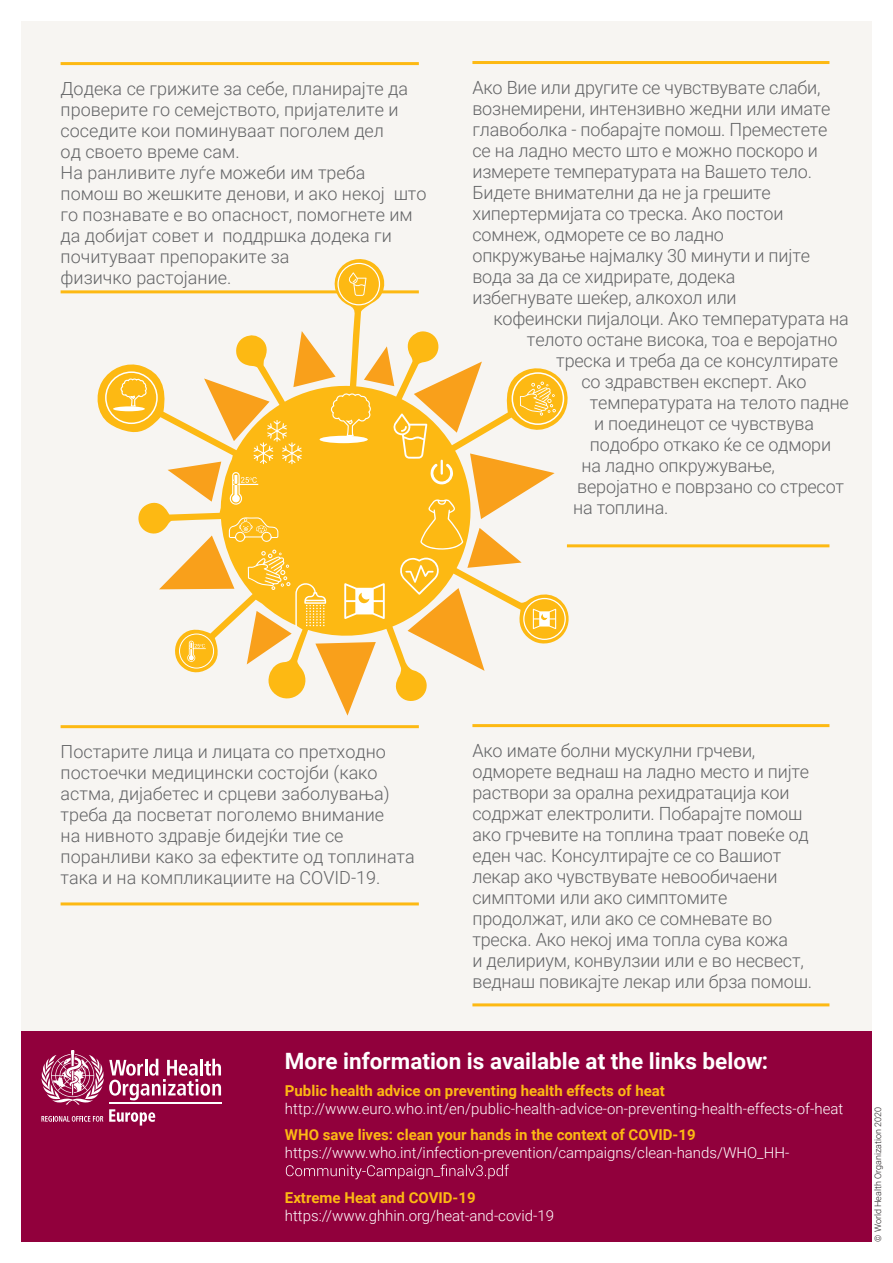
<style>
.page{position:relative;width:893px;height:1263px;background:#fff}
.page>*{position:absolute;margin:0;border:0;box-sizing:border-box;transform-origin:0 0}
.t1{font:700 22.5px "Roboto";color:#fff}
.t2{font:300 18.15px/21px "Roboto";letter-spacing:-.01em;color:#636466}
.t3{font:300 18px/21px "Roboto";color:#636466}
.t4{font:300 15px "Roboto";color:#fff}
.t5{font:700 15px "Roboto";color:#fdb913}
.t6{font:300 9px "Roboto";color:#231f20}
</style>
<div class="page">
<div style="left:21px;top:21px;width:851px;height:1010px;background:#f7f5f2"></div>
<hr style="left:61px;top:62px;width:358px;height:3px;background:#fdb913">
<hr style="left:61px;top:290px;width:358px;height:3px;background:#fdb913">
<hr style="left:61px;top:725px;width:358px;height:3px;background:#fdb913">
<hr style="left:61px;top:902px;width:358px;height:3px;background:#fdb913">
<hr style="left:472px;top:61px;width:357px;height:3px;background:#fdb913">
<hr style="left:567px;top:544px;width:262px;height:3px;background:#fdb913">
<hr style="left:472px;top:724px;width:357px;height:3px;background:#fdb913">
<hr style="left:472px;top:1003px;width:357px;height:3px;background:#fdb913">
<div style="left:21px;top:1031px;width:851px;height:211px;background:#91003c"></div>
<svg style="left:41px;top:1051px;width:180px;height:74px"></svg>
<hr style="left:109px;top:1102px;width:113px;height:1px;background:#fff">
<svg style="left:286px;top:1164px;width:223px;height:15px"></svg>
<svg style="left:94px;top:259px;width:477px;height:382px"></svg>
<svg style="left:524px;top:598px;width:41px;height:41px"></svg>
<div style="left:523px;top:598px;width:43px;height:42px;border:1px solid #fff;border-radius:50%"></div>
<div style="left:338px;top:263px;width:41px;height:42px;background:#fdb913;border-radius:50%"></div>
<div style="left:337px;top:263px;width:43px;height:42px;border:1px solid #fff;border-radius:50%"></div>
<svg style="left:348px;top:272px;width:19px;height:24px"></svg>
<div style="left:512px;top:373px;width:51px;height:51px;background:#fdb913;border-radius:50%"></div>
<svg style="left:159px;top:331px;width:397px;height:385px"></svg>
<div style="left:320px;top:436px;width:48px;height:7px;background:#fff;border-radius:50%"></div>
<div style="left:105px;top:371px;width:53px;height:53px;border:2px solid #fff;border-radius:50%"></div>
<svg style="left:120px;top:378px;width:28px;height:54px"></svg>
<div style="left:113px;top:406px;width:32px;height:5px;background:#fff;border-radius:50%"></div>
<p class="t3" style="left:61px;top:77px;width:367px">Додека се грижите за себе, планирајте да проверите го семејството, пријателите и соседите кои поминуваат поголем дел<br>од своето време сам.<br>На ранливите луѓе можеби им треба помош во жешките денови, и ако некој што го познавате е во опасност, помогнете им да добијат совет и поддршка додека ги почитуваат препораките за<br>физичко растојание.</p>
<p class="t2" style="left:472px;top:76px;width:360px">Ако Вие или другите се чувствувате слаби, вознемирени, интензивно жедни или имате главоболка - побарајте помош. Преместете се на ладно место што е можно поскоро и измерете температурата на Вашето тело.<br>Бидете внимателни да не ја грешите хипертермијата со треска. Ако постои сомнеж, одморете се во ладно опкружување најмалку 30 минути и пијте вода за да се хидрирате, додека избегнувате шеќер, алкохол или</p>
<p class="t2" style="left:493px;top:307px;width:357px">кофеински пијалоци. Ако температурата на</p>
<p class="t2" style="left:527px;top:328px;width:312px">телото остане висока, тоа е веројатно</p>
<p class="t2" style="left:556px;top:349px;width:283px">треска и треба да се консултирате</p>
<p class="t2" style="left:581px;top:370px;width:227px">со здравствен експерт. Ако</p>
<p class="t2" style="left:590px;top:391px;width:261px">температурата на телото падне</p>
<p class="t2" style="left:594px;top:412px;width:222px">и поединецот се чувствува</p>
<p class="t2" style="left:590px;top:433px;width:243px">подобро откако ќе се одмори</p>
<p class="t2" style="left:581px;top:454px;width:195px">на ладно опкружување,</p>
<p class="t2" style="left:577px;top:475px;width:268px">веројатно е поврзано со стресот</p>
<p class="t2" style="left:573px;top:496px;width:97px">на топлина.</p>
<p class="t3" style="left:61px;top:740px;width:356px">Постарите лица и лицата со претходно постоечки медицински состојби (како астма, дијабетес и срцеви заболувања) треба да посветат поголемо внимание<br>на нивното здравје бидејќи тие се поранливи како за ефектите од топлината така и на компликациите на COVID-19.</p>
<p class="t2" style="left:472px;top:739px;width:341px">Ако имате болни мускулни грчеви, одморете веднаш на ладно место и пијте раствори за орална рехидратација кои содржат електролити. Побарајте помош ако грчевите на топлина траат повеќе од еден час. Консултирајте се со Вашиот лекар ако чувствувате невообичаени симптоми или ако симптомите продолжат, или ако се сомневате во треска. Ако некој има топла сува кожа<br>и делириум, конвулзии или е во несвест, веднаш повикајте лекар или брза помош.</p>
<p class="t1" style="left:285px;top:1045px;width:485px">More information is available at the links below:</p>
<p class="t5" style="left:285px;top:1080px;width:382px">Public health advice on preventing health effects of heat</p>
<p class="t4" style="left:285px;top:1098px;width:560px">http://www.euro.who.int/en/public-health-advice-on-preventing-health-effects-of-heat</p>
<p class="t5" style="left:285px;top:1124px;width:412px">WHO save lives: clean your hands in the context of COVID-19</p>
<p class="t4" style="left:285px;top:1142px;width:506px">https://www.who.int/infection-prevention/campaigns/clean-hands/WHO_HH-</p>
<p class="t5" style="left:285px;top:1187px;width:192px">Extreme Heat and COVID-19</p>
<p class="t4" style="left:285px;top:1205px;width:271px">https://www.ghhin.org/heat-and-covid-19</p>
<p class="t6" style="left:872px;top:1242px;width:136px;rotate:-90deg">© World Health Organization 2020</p>
</div>
